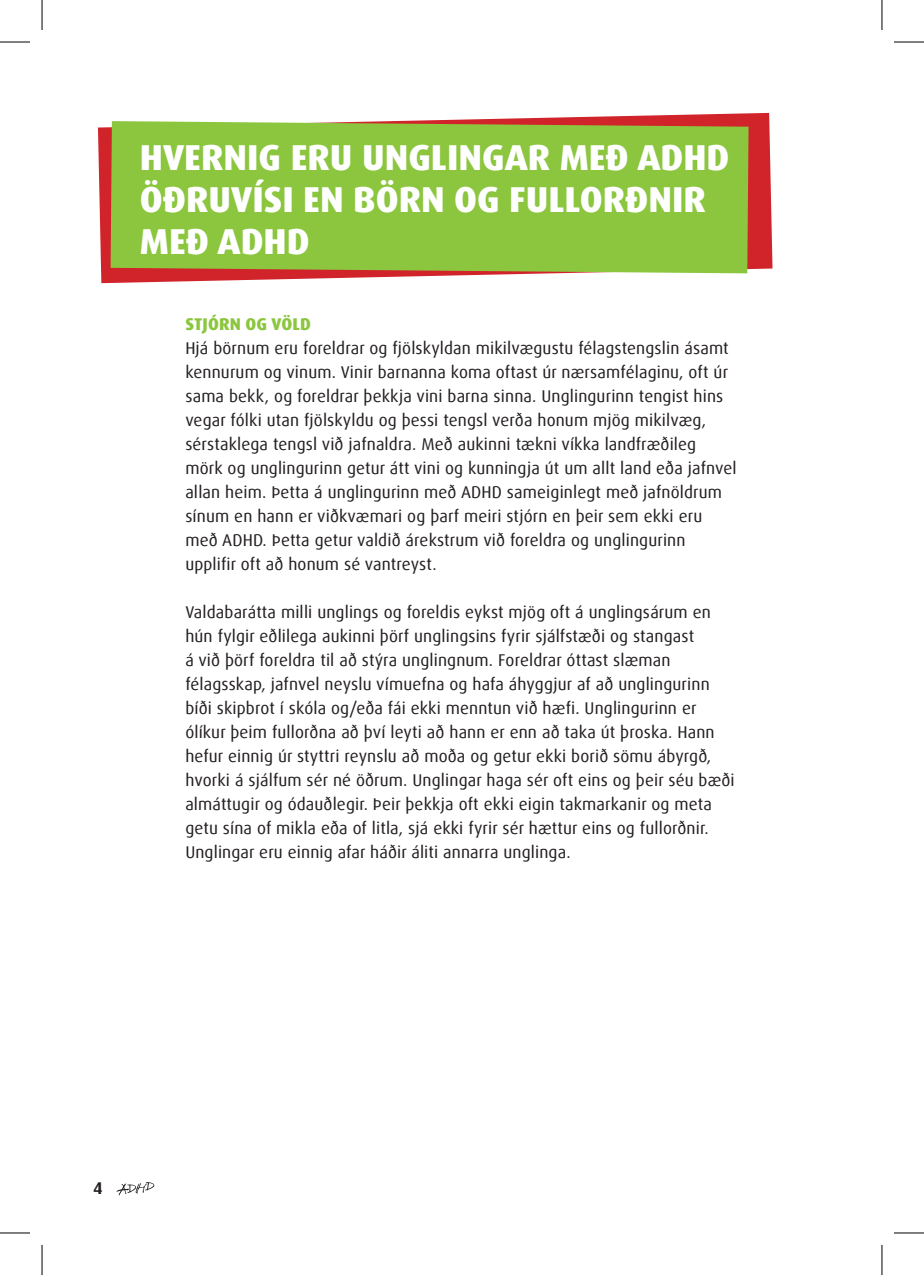
<style>
.page{position:relative;width:924px;height:1275px;background:#fff}
.page>*{position:absolute;margin:0;border:0;box-sizing:border-box;transform-origin:0 0}
.Fyrirsögn{font:800 36px/42px "Dax Offc Pro";color:#fff}
.Meginmál{font:17px/24px "Dax Offc Pro";letter-spacing:.01em;color:#231f20}
.Meginmál-2{font:800 17px "Dax Offc Pro";letter-spacing:.01em;color:#8bc63e}
.t1{font:700 17px "Dax Offc Pro";color:#231f20}
</style>
<div class="page">
<svg style="left:116px;top:1182px;width:39px;height:13px"></svg>
<svg style="left:98px;top:113px;width:674px;height:170px"></svg>
<div style="left:111px;top:121px;width:637px;height:152px;background:#8bc63e"></div>
<hr style="left:0;top:42px;width:30px;height:1px;background:#000">
<hr style="left:893px;top:42px;width:30px;height:1px;background:#000">
<hr style="left:0;top:1232px;width:30px;height:1px;background:#000">
<hr style="left:893px;top:1232px;width:30px;height:1px;background:#000">
<hr style="left:42px;top:0;width:1px;height:30px;background:#000">
<hr style="left:42px;top:1245px;width:1px;height:30px;background:#000">
<hr style="left:881px;top:0;width:1px;height:30px;background:#000">
<hr style="left:881px;top:1245px;width:1px;height:30px;background:#000">
<p class="Fyrirsögn" style="left:140px;top:137px;width:590px">HVERNIG ERU UNGLINGAR MEÐ ADHD<br>ÖÐRUVÍSI EN BÖRN OG FULLORÐNIR<br>MEÐ ADHD</p>
<p class="Meginmál-2" style="left:185px;top:313px;width:127px">STJÓRN OG VÖLD</p>
<p class="Meginmál" style="left:185px;top:336px;width:552px">Hjá börnum eru foreldrar og fjölskyldan mikilvægustu félagstengslin ásamt kennurum og vinum. Vinir barnanna koma oftast úr nærsamfélaginu, oft úr sama bekk, og foreldrar þekkja vini barna sinna. Unglingurinn tengist hins vegar fólki utan fjölskyldu og þessi tengsl verða honum mjög mikilvæg, sérstaklega tengsl við jafnaldra. Með aukinni tækni víkka landfræðileg mörk og unglingurinn getur átt vini og kunningja út um allt land eða jafnvel allan heim. Þetta á unglingurinn með ADHD sameiginlegt með jafnöldrum sínum en hann er viðkvæmari og þarf meiri stjórn en þeir sem ekki eru með ADHD. Þetta getur valdið árekstrum við foreldra og unglingurinn upplifir oft að honum sé vantreyst.</p>
<p class="Meginmál" style="left:185px;top:600px;width:550px">Valdabarátta milli unglings og foreldis eykst mjög oft á unglingsárum en hún fylgir eðlilega aukinni þörf unglingsins fyrir sjálfstæði og stangast<br>á við þörf foreldra til að stýra unglingnum. Foreldrar óttast slæman félagsskap, jafnvel neyslu vímuefna og hafa áhyggjur af að unglingurinn bíði skipbrot í skóla og/eða fái ekki menntun við hæfi. Unglingurinn er ólíkur þeim fullorðna að því leyti að hann er enn að taka út þroska. Hann hefur einnig úr styttri reynslu að moða og getur ekki borið sömu ábyrgð, hvorki á sjálfum sér né öðrum. Unglingar haga sér oft eins og þeir séu bæði almáttugir og ódauðlegir. Þeir þekkja oft ekki eigin takmarkanir og meta getu sína of mikla eða of litla, sjá ekki fyrir sér hættur eins og fullorðnir.<br>Unglingar eru einnig afar háðir áliti annarra unglinga.</p>
<p class="t1" style="left:93px;top:1177px;width:11px">4</p>
</div>
